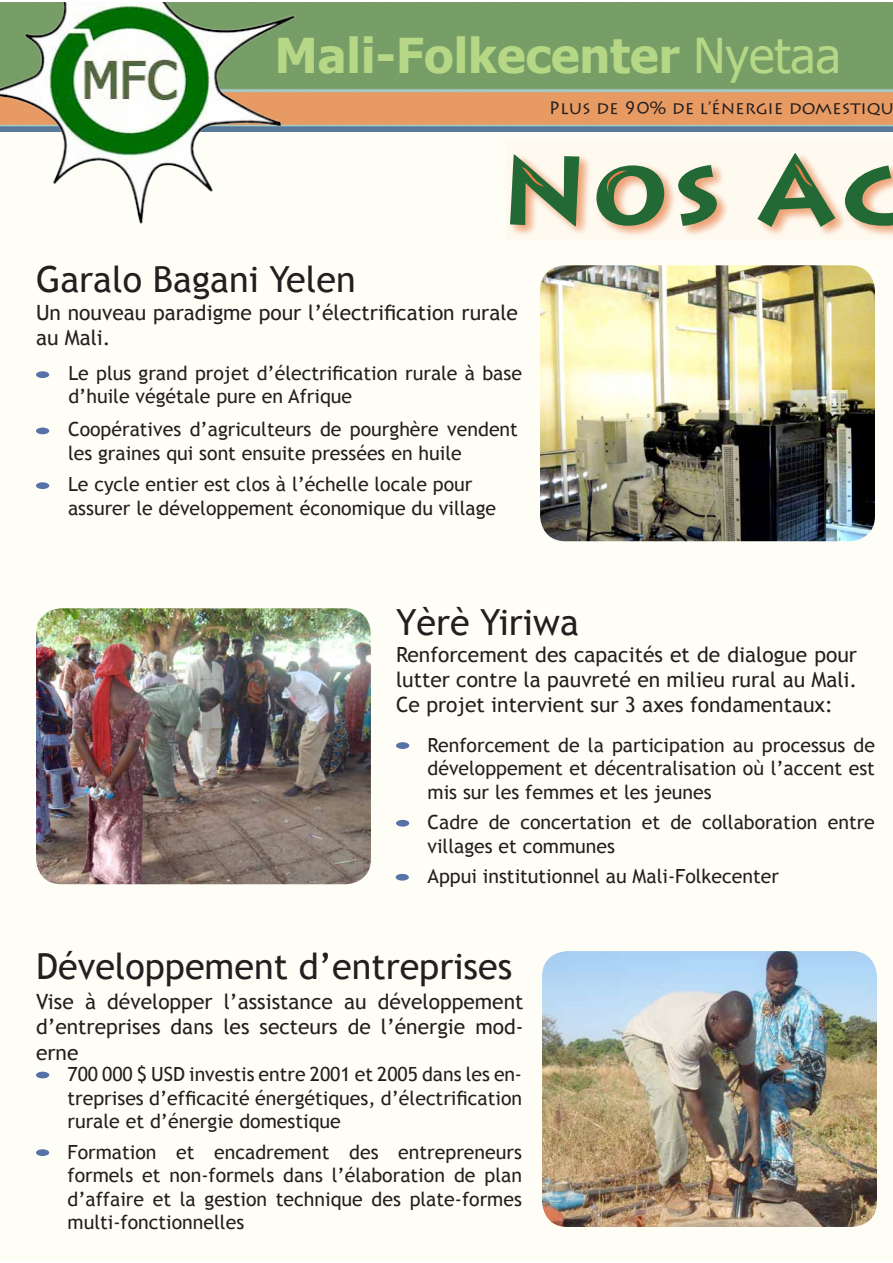
<style>
.page{position:relative;width:893px;height:1263px;background:#fff}
.page>*{position:absolute;margin:0;border:0;box-sizing:border-box;transform-origin:0 0}
.t1{font:700 96px "Lithos Pro";color:#236935}
.t2{font:700 48px "Tahoma";color:#b5d786}
.t3{font:36px "Trebuchet MS";color:#231f20}
.t4{font:21px/25.2px "Trebuchet MS";color:#231f20;text-align:justify}
.t5{font:19.5px/23.4px "Trebuchet MS";color:#231f20}
.t6{font:18px "Lithos Pro";color:#231f20}
.s1{font-weight:400}
</style>
<div class="page">
<div style="left:1px;top:132px;width:891px;height:1130px;background:#fffef6"></div>
<img style="left:540px;top:265px;width:335px;height:276px;border-radius:26px">
<img style="left:36px;top:608px;width:335px;height:276px;border-radius:26px">
<img style="left:542px;top:951px;width:335px;height:276px;border-radius:26px">
<img style="left:303px;top:3px;width:589px;height:129px">
<div style="left:507px;top:140px;width:385px;height:101px;background:#e87f46;opacity:.75"></div>
<svg style="left:603px;top:171px;width:24px;height:22px"></svg>
<svg style="left:794px;top:163px;width:19px;height:24px"></svg>
<svg style="left:521px;top:167px;width:23px;height:20px"></svg>
<div style="left:36px;top:371px;width:13px;height:7px;background:#5772a6;border-radius:50%"></div>
<div style="left:36px;top:428px;width:13px;height:6px;background:#5772a6;border-radius:50%"></div>
<div style="left:36px;top:482px;width:13px;height:7px;background:#5772a6;border-radius:50%"></div>
<div style="left:396px;top:742px;width:13px;height:7px;background:#5772a6;border-radius:50%"></div>
<div style="left:396px;top:820px;width:13px;height:6px;background:#5772a6;border-radius:50%"></div>
<div style="left:396px;top:874px;width:13px;height:7px;background:#5772a6;border-radius:50%"></div>
<div style="left:36px;top:1072px;width:13px;height:6px;background:#5772a6;border-radius:50%"></div>
<div style="left:36px;top:1149px;width:13px;height:7px;background:#5772a6;border-radius:50%"></div>
<img style="left:0;top:3px;width:303px;height:221px">
<h2 class="t2" style="left:275px;top:25px;width:567px">Mali-Folkecenter <span class="s1">Nyetaa</span></h2>
<p class="t6" style="left:549px;top:98px;width:346px">Plus de 90% de l’énergie domestiqu</p>
<h1 class="t1" style="left:501px;top:133px;width:398px">Nos Ac</h1>
<h3 class="t3" style="left:36px;top:258px;width:321px">Garalo Bagani Yelen</h3>
<p class="t4" style="left:36px;top:299px;width:483px">Un nouveau paradigme pour l’électrification rurale au Mali.</p>
<p class="t5" style="left:68px;top:361px;width:455px">Le plus grand projet d’électrification rurale à base d’huile végétale pure en Afrique</p>
<p class="t5" style="left:68px;top:418px;width:451px">Coopératives d’agriculteurs de pourghère vendent les graines qui sont ensuite pressées en huile</p>
<p class="t5" style="left:68px;top:473px;width:430px">Le cycle entier est clos à l’échelle locale pour assurer le développement économique du village</p>
<h3 class="t3" style="left:396px;top:601px;width:184px">Yèrè Yiriwa</h3>
<p class="t4" style="left:396px;top:642px;width:463px">Renforcement des capacités et de dialogue pour lutter contre la pauvreté en milieu rural au Mali.<br>Ce projet intervient sur 3 axes fondamentaux:</p>
<p class="t5" style="left:428px;top:733px;width:449px;text-align:justify">Renforcement de la participation au processus de développement et décentralisation où l’accent est mis sur les femmes et les jeunes</p>
<p class="t5" style="left:428px;top:811px;width:449px">Cadre de concertation et de collaboration entre villages et communes</p>
<p class="t5" style="left:428px;top:865px;width:353px">Appui institutionnel au Mali-Folkecenter</p>
<h3 class="t3" style="left:36px;top:945px;width:478px">Développement d’entreprises</h3>
<p class="t4" style="left:36px;top:989px;width:489px">Vise à développer l’assistance au développement d’entreprises dans les secteurs de l’énergie mod&shy;erne</p>
<p class="t5" style="left:68px;top:1063px;width:456px;text-align:justify">700 000 $ USD investis entre 2001 et 2005 dans les en&shy;treprises d’efficacité énergétiques, d’électrification rurale et d’énergie domestique</p>
<p class="t5" style="left:68px;top:1140px;width:456px;text-align:justify">Formation et encadrement des entrepreneurs formels et non-formels dans l’élaboration de plan d’affaire et la gestion technique des plate-formes multi-fonctionnelles</p>
</div>
